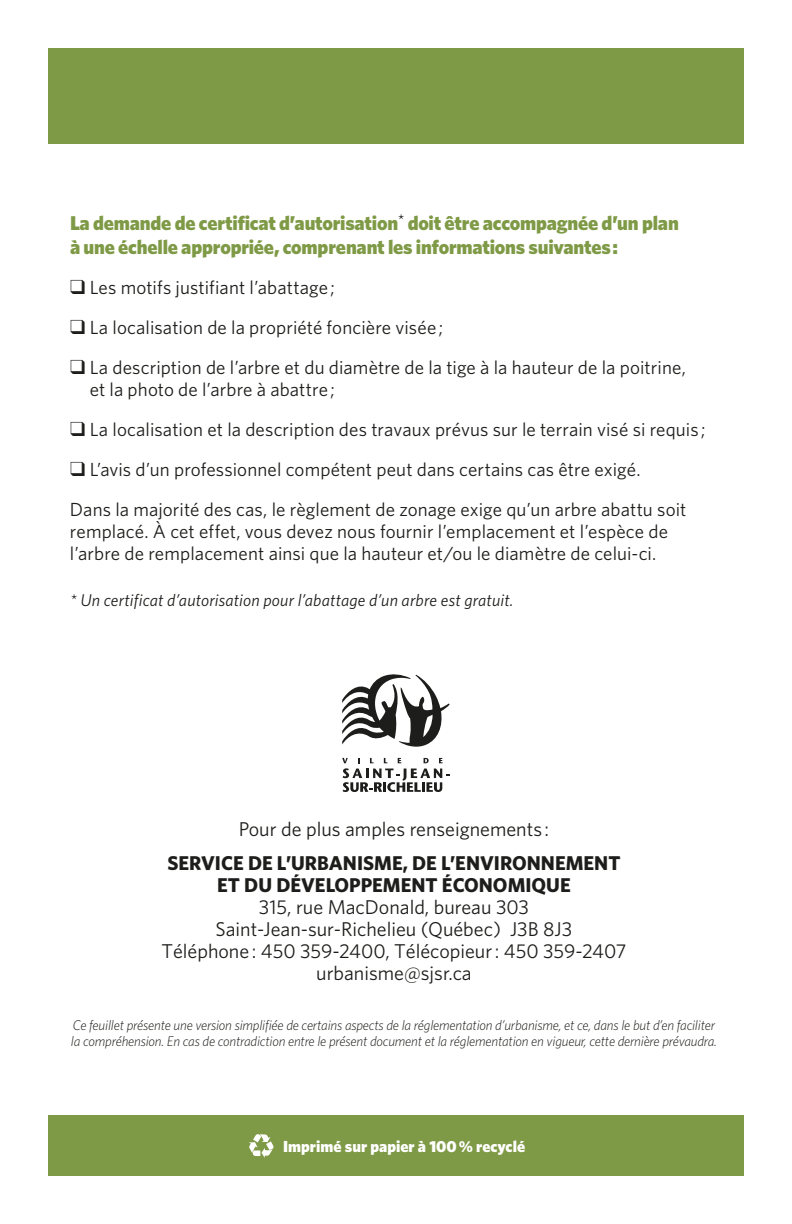
<style>
.page{position:relative;width:792px;height:1224px;background:#fff}
.page>*{position:absolute;margin:0;border:0;box-sizing:border-box;transform-origin:0 0}
.t1{font:20px/22px "Whitney";color:#1d1d1b;text-align:center}
.t2{font:900 20px/24px "Whitney";letter-spacing:-.01em;color:#7f9a46}
.t3{font:700 20px/22px "Whitney";color:#1d1d1b;text-align:center}
.t4{font:19px/22px "Whitney";letter-spacing:.005em;color:#1d1d1b}
.t5{font:italic 17px "Whitney";letter-spacing:.01em;color:#1d1d1b}
.t6{font:900 16px "Whitney";color:#fff}
.t7{font:italic 300 14px/16px "Whitney";letter-spacing:-.015em;color:#1d1d1b}
</style>
<div class="page">
<div style="left:48px;top:48px;width:696px;height:96px;background:#7f9a46"></div>
<div style="left:48px;top:1115px;width:696px;height:61px;background:#7f9a46"></div>
<svg style="left:249px;top:1134px;width:24px;height:24px"></svg>
<svg style="left:342px;top:758px;width:108px;height:34px"></svg>
<svg style="left:342px;top:674px;width:108px;height:73px"></svg>
<p class="t2" style="left:70px;top:210px;width:610px">La demande de certificat d’autorisation<sup>*</sup> doit être accompagnée d’un plan à une échelle appropriée, comprenant les informations suivantes :</p>
<p class="t4" style="left:70px;top:276px;width:266px">❑ Les motifs justifiant l’abattage ;</p>
<p class="t4" style="left:70px;top:316px;width:375px">❑ La localisation de la propriété foncière visée ;</p>
<p class="t4" style="left:90px;top:356px;width:598px;text-indent:-20px">❑ La description de l’arbre et du diamètre de la tige à la hauteur de la poitrine, et la photo de l’arbre à abattre ;</p>
<p class="t4" style="left:70px;top:418px;width:637px">❑ La localisation et la description des travaux prévus sur le terrain visé si requis ;</p>
<p class="t4" style="left:70px;top:449px;width:618px;line-height:40px">❑ L’avis d’un professionnel compétent peut dans certains cas être exigé.<br>Dans la majorité des cas, le règlement de zonage exige qu’un arbre abattu soit</p>
<p class="t4" style="left:70px;top:520px;width:600px">remplacé. À cet effet, vous devez nous fournir l’emplacement et l’espèce de l’arbre de remplacement ainsi que la hauteur et/ou le diamètre de celui-ci.</p>
<p class="t5" style="left:70px;top:590px;width:445px">* Un certificat d’autorisation pour l’abattage d’un arbre est gratuit.</p>
<p class="t1" style="left:239px;top:817px;width:312px">Pour de plus amples renseignements :</p>
<p class="t3" style="left:167px;top:851px;width:455px">SERVICE DE L’URBANISME, DE L’ENVIRONNEMENT<br>ET DU DÉVELOPPEMENT ÉCONOMIQUE</p>
<p class="t1" style="left:161px;top:895px;width:467px">315, rue MacDonald, bureau 303<br>Saint-Jean-sur-Richelieu (Québec) J3B 8J3<br>Téléphone : 450 359-2400, Télécopieur : 450 359-2407 urbanisme@sjsr.ca</p>
<p class="t7" style="left:71px;top:1017px;width:648px">Ce feuillet présente une version simplifiée de certains aspects de la réglementation d’urbanisme, et ce, dans le but d’en faciliter la compréhension. En cas de contradiction entre le présent document et la réglementation en vigueur, cette dernière prévaudra.</p>
<p class="t6" style="left:283px;top:1137px;width:243px">Imprimé sur papier à 100 % recyclé</p>
</div>
